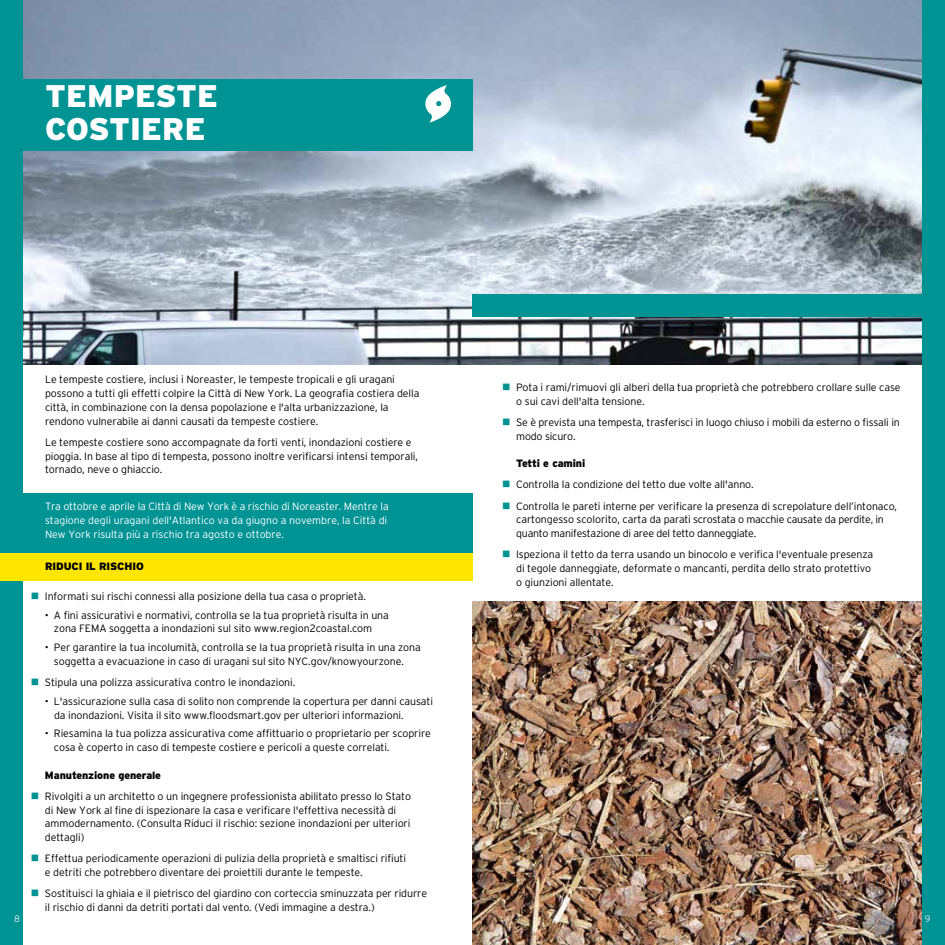
<style>
.page{position:relative;width:945px;height:945px;background:#fff}
.page>*{position:absolute;margin:0;border:0;box-sizing:border-box;transform-origin:0 0}
.t1{font:900 31.25px/32.5px "Interstate";letter-spacing:.005em;color:#fff}
.t2{font:300 10.62px/13.8px "Interstate";letter-spacing:-.01em;color:#000}
.t3{font:300 10.62px/13.8px "Interstate";letter-spacing:-.005em;color:#fff}
.t4{font:900 10.62px "Interstate";letter-spacing:-.01em;color:#000}
.t5{font:300 9.38px "Interstate";color:#e6e7e8}
.s1{color:#009394}
</style>
<div class="page">
<img style="left:22px;top:0;width:900px;height:364px">
<div style="left:472px;top:294px;width:473px;height:22px;background:#009394"></div>
<img style="left:472px;top:602px;width:450px;height:343px">
<div style="left:0;top:79px;width:472px;height:72px;background:#009394"></div>
<div style="left:0;top:0;width:22px;height:945px;background:#009394"></div>
<div style="left:922px;top:0;width:23px;height:945px;background:#009394"></div>
<div style="left:0;top:493px;width:472px;height:60px;background:#009394"></div>
<div style="left:0;top:553px;width:472px;height:28px;background:#ffe600"></div>
<svg style="left:425px;top:85px;width:26px;height:38px"></svg>
<h1 class="t1" style="left:45px;top:79px;width:174px">TEMPESTE<br>COSTIERE</h1>
<p class="t2" style="left:45px;top:373px;width:376px">Le tempeste costiere, inclusi i Noreaster, le tempeste tropicali e gli uragani possono a tutti gli effetti colpire la Città di New York. La geografia costiera della città, in combinazione con la densa popolazione e l'alta urbanizzazione, la rendono vulnerabile ai danni causati da tempeste costiere.</p>
<p class="t2" style="left:45px;top:435px;width:375px">Le tempeste costiere sono accompagnate da forti venti, inondazioni costiere e pioggia. In base al tipo di tempesta, possono inoltre verificarsi intensi temporali, tornado, neve o ghiaccio.</p>
<p class="t3" style="left:45px;top:499px;width:345px">Tra ottobre e aprile la Città di New York è a rischio di Noreaster. Mentre la stagione degli uragani dell'Atlantico va da giugno a novembre, la Città di<br>New York risulta più a rischio tra agosto e ottobre.</p>
<p class="t4" style="left:45px;top:560px;width:100px">RIDUCI IL RISCHIO</p>
<p class="t2" style="left:516px;top:380px;width:386px;text-indent:-14px"><span class="s1">■</span> Pota i rami/rimuovi gli alberi della tua proprietà che potrebbero crollare sulle case o sui cavi dell'alta tensione.</p>
<p class="t2" style="left:516px;top:415px;width:385px;text-indent:-14px"><span class="s1">■</span> Se è prevista una tempesta, trasferisci in luogo chiuso i mobili da esterno o fissali in modo sicuro.</p>
<p class="t4" style="left:516px;top:457px;width:71px">Tetti e camini</p>
<p class="t2" style="left:502px;top:478px;width:253px"><span class="s1">■</span> Controlla la condizione del tetto due volte all'anno.</p>
<p class="t2" style="left:516px;top:499px;width:382px;text-indent:-14px"><span class="s1">■</span> Controlla le pareti interne per verificare la presenza di screpolature dell’intonaco, cartongesso scolorito, carta da parati scrostata o macchie causate da perdite, in quanto manifestazione di aree del tetto danneggiate.</p>
<p class="t2" style="left:516px;top:548px;width:359px;text-indent:-14px"><span class="s1">■</span> Ispeziona il tetto da terra usando un binocolo e verifica l'eventuale presenza di tegole danneggiate, deformate o mancanti, perdita dello strato protettivo o giunzioni allentate.</p>
<p class="t2" style="left:31px;top:589px;width:337px"><span class="s1">■</span> Informati sui rischi connessi alla posizione della tua casa o proprietà.</p>
<p class="t2" style="left:54px;top:608px;width:336px;text-indent:-9px">• A fini assicurativi e normativi, controlla se la tua proprietà risulta in una zona FEMA soggetta a inondazioni sul sito www.region2coastal.com</p>
<p class="t2" style="left:54px;top:640px;width:368px;text-indent:-9px">• Per garantire la tua incolumità, controlla se la tua proprietà risulta in una zona soggetta a evacuazione in caso di uragani sul sito NYC.gov/knowyourzone.</p>
<p class="t2" style="left:31px;top:675px;width:266px"><span class="s1">■</span> Stipula una polizza assicurativa contro le inondazioni.</p>
<p class="t2" style="left:54px;top:694px;width:381px;text-indent:-9px">• L'assicurazione sulla casa di solito non comprende la copertura per danni causati da inondazioni. Visita il sito www.floodsmart.gov per ulteriori informazioni.</p>
<p class="t2" style="left:54px;top:727px;width:379px;text-indent:-9px">• Riesamina la tua polizza assicurativa come affittuario o proprietario per scoprire cosa è coperto in caso di tempeste costiere e pericoli a queste correlati.</p>
<p class="t4" style="left:45px;top:769px;width:118px">Manutenzione generale</p>
<p class="t2" style="left:45px;top:789px;width:368px;text-indent:-14px"><span class="s1">■</span> Rivolgiti a un architetto o un ingegnere professionista abilitato presso lo Stato di New York al fine di ispezionare la casa e verificare l'effettiva necessità di ammodernamento. (Consulta Riduci il rischio: sezione inondazioni per ulteriori dettagli)</p>
<p class="t2" style="left:45px;top:852px;width:363px;text-indent:-14px"><span class="s1">■</span> Effettua periodicamente operazioni di pulizia della proprietà e smaltisci rifiuti e detriti che potrebbero diventare dei proiettili durante le tempeste.</p>
<p class="t2" style="left:45px;top:887px;width:384px;text-indent:-14px"><span class="s1">■</span> Sostituisci la ghiaia e il pietrisco del giardino con corteccia sminuzzata per ridurre il rischio di danni da detriti portati dal vento. (Vedi immagine a destra.)</p>
<p class="t5" style="left:14px;top:913px;width:7px">8</p>
<p class="t5" style="left:925px;top:913px;width:7px">9</p>
</div>
